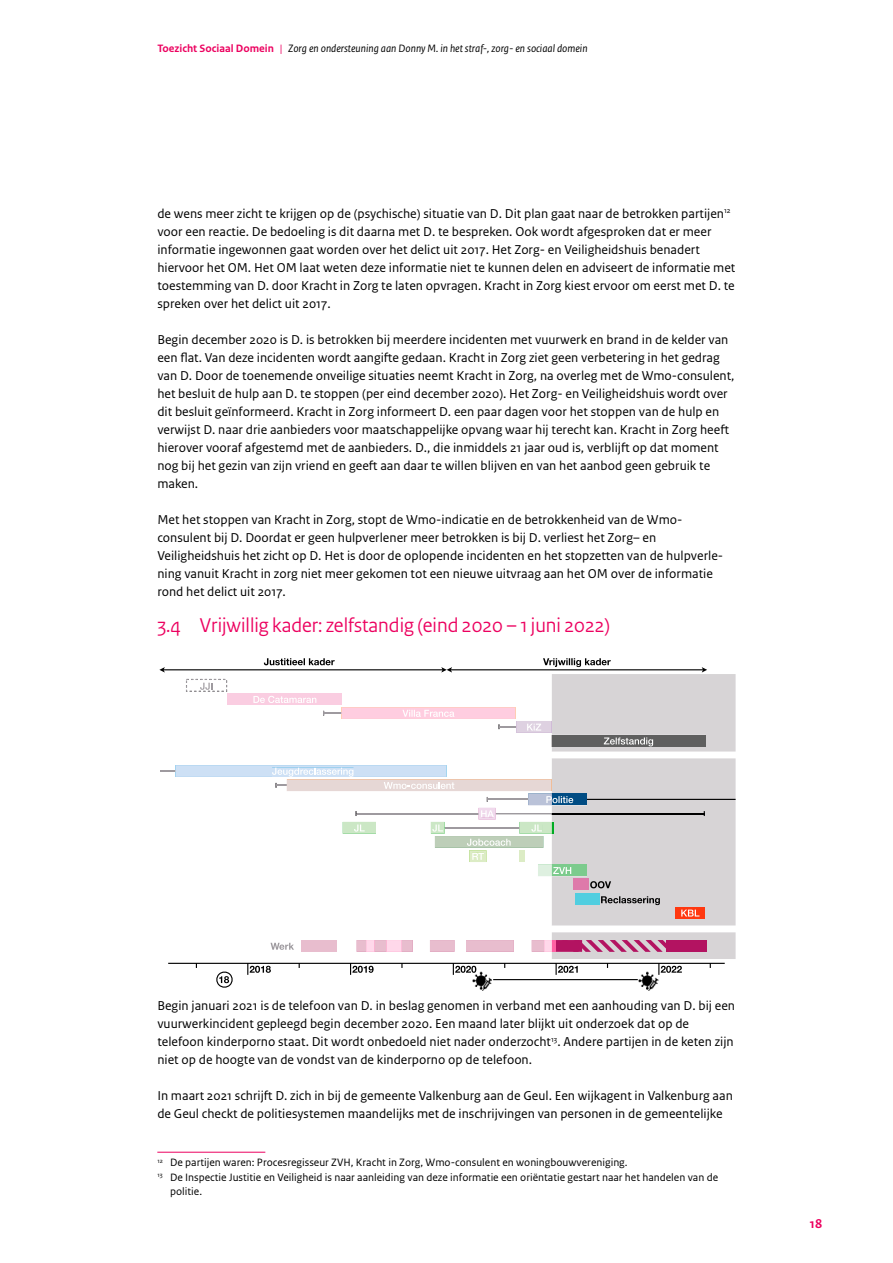
<style>
.page{position:relative;width:893px;height:1263px;background:#fff}
.page>*{position:absolute;margin:0;border:0;box-sizing:border-box;transform-origin:0 0}
.H3_04_RO_Paragraafko{font:21px "Rijksoverheid Sans Heading";color:#ec005f}
.P_10_RO_Broodtekst_S{font:13.5px/18px "Rijksoverheid Sans Text";color:#000}
.t1{font:700 13.5px "Rijksoverheid Sans Text";color:#ec005f}
.RO_Voetnoot{font:11.25px/14.2px "Rijksoverheid Sans Text";color:#000}
.t2{font:11.25px "Rijksoverheid Sans Text Italic 2";color:#000}
.s1{font-family:"Rijksoverheid Sans Text Bold 2";color:#ec005f}
.s2{font-family:"Rijksoverheid Sans Text Regular 2";color:#ec005f}
</style>
<div class="page">
<svg style="left:552px;top:674px;width:184px;height:285px;background:#d8d6d7"></svg>
<hr style="left:168px;top:963px;width:557px;height:1px;background:#000">
<hr style="left:492px;top:813px;width:213px;height:1px;background:#000">
<div style="left:538px;top:864px;width:49px;height:12px;background:#7ccb8d"></div>
<div style="left:573px;top:878px;width:15px;height:12px;background:#de7aaa"></div>
<div style="left:576px;top:893px;width:24px;height:11px;background:#51cee0"></div>
<svg style="left:675px;top:907px;width:30px;height:12px"></svg>
<svg style="left:681px;top:910px;width:18px;height:6px"></svg>
<div style="left:666px;top:940px;width:40px;height:12px;background:#b31361"></div>
<hr style="left:558px;top:799px;width:178px;height:1px;background:#000">
<div style="left:528px;top:793px;width:59px;height:12px;background:#004c83"></div>
<div style="left:552px;top:735px;width:154px;height:12px;background:#5f5f5f"></div>
<svg style="left:601px;top:896px;width:59px;height:9px"></svg>
<svg style="left:590px;top:881px;width:21px;height:7px"></svg>
<hr style="left:450px;top:669px;width:254px;height:1px;background:#000">
<svg style="left:702px;top:667px;width:5px;height:5px"></svg>
<svg style="left:168px;top:932px;width:521px;height:57px"></svg>
<div style="left:301px;top:940px;width:36px;height:12px;background:#e8bdce"></div>
<hr style="left:551px;top:758px;width:1px;height:35px;background:#f3f1f3">
<hr style="left:551px;top:876px;width:1px;height:49px;background:#f3f1f3">
<svg style="left:160px;top:765px;width:413px;height:111px"></svg>
<svg style="left:159px;top:658px;width:494px;height:93px"></svg>
<hr style="left:157px;top:1152px;width:108px;height:1px;background:#ec005f">
<p class="t2" style="left:157px;top:42px;width:432px"><span class="s1">Toezicht Sociaal Domein</span> <span class="s2">|</span> Zorg en ondersteuning aan Donny M. in het straf-, zorg- en sociaal domein</p>
<p class="P_10_RO_Broodtekst_S" style="left:157px;top:205px;width:579px">de wens meer zicht te krijgen op de (psychische) situatie van D. Dit plan gaat naar de betrokken partijen<sup>12 </sup>voor een reactie. De bedoeling is dit daarna met D. te bespreken. Ook wordt afgesproken dat er meer informatie ingewonnen gaat worden over het delict uit 2017. Het Zorg- en Veiligheidshuis benadert hiervoor het OM. Het OM laat weten deze informatie niet te kunnen delen en adviseert de informatie met toestemming van D. door Kracht in Zorg te laten opvragen. Kracht in Zorg kiest ervoor om eerst met D. te spreken over het delict uit 2017.</p>
<p class="P_10_RO_Broodtekst_S" style="left:157px;top:331px;width:579px">Begin december 2020 is D. is betrokken bij meerdere incidenten met vuurwerk en brand in de kelder van een flat. Van deze incidenten wordt aangifte gedaan. Kracht in Zorg ziet geen verbetering in het gedrag van D. Door de toenemende onveilige situaties neemt Kracht in Zorg, na overleg met de Wmo-consulent, het besluit de hulp aan D. te stoppen (per eind december 2020). Het Zorg- en Veiligheidshuis wordt over dit besluit geïnformeerd. Kracht in Zorg informeert D. een paar dagen voor het stoppen van de hulp en verwijst D. naar drie aanbieders voor maatschappelijke opvang waar hij terecht kan. Kracht in Zorg heeft hierover vooraf afgestemd met de aanbieders. D., die inmiddels 21 jaar oud is, verblijft op dat moment nog bij het gezin van zijn vriend en geeft aan daar te willen blijven en van het aanbod geen gebruik te maken.</p>
<p class="P_10_RO_Broodtekst_S" style="left:157px;top:511px;width:567px">Met het stoppen van Kracht in Zorg, stopt de Wmo-indicatie en de betrokkenheid van de Wmo&shy;consulent bij D. Doordat er geen hulpverlener meer betrokken is bij D. verliest het Zorg– en Veiligheidshuis het zicht op D. Het is door de oplopende incidenten en het stopzetten van de hulpverle&shy;ning vanuit Kracht in zorg niet meer gekomen tot een nieuwe uitvraag aan het OM over de informatie rond het delict uit 2017.</p>
<h3 class="H3_04_RO_Paragraafko" style="left:157px;top:613px;width:454px">3.4 Vrijwillig kader: zelfstandig (eind 2020 – 1 juni 2022)</h3>
<p class="P_10_RO_Broodtekst_S" style="left:157px;top:997px;width:579px">Begin januari 2021 is de telefoon van D. in beslag genomen in verband met een aanhouding van D. bij een vuurwerkincident gepleegd begin december 2020. Een maand later blijkt uit onderzoek dat op de telefoon kinderporno staat. Dit wordt onbedoeld niet nader onderzocht<sup>13</sup>. Andere partijen in de keten zijn niet op de hoogte van de vondst van de kinderporno op de telefoon.</p>
<p class="P_10_RO_Broodtekst_S" style="left:157px;top:1087px;width:577px">In maart 2021 schrijft D. zich in bij de gemeente Valkenburg aan de Geul. Een wijkagent in Valkenburg aan de Geul checkt de politiesystemen maandelijks met de inschrijvingen van personen in de gemeentelijke</p>
<p class="RO_Voetnoot" style="left:157px;top:1156px;width:472px"><sup>12</sup> De partijen waren: Procesregisseur ZVH, Kracht in Zorg, Wmo-consulent en woningbouwvereniging.</p>
<p class="RO_Voetnoot" style="left:170px;top:1170px;width:549px;text-indent:-13px"><sup>13</sup> De Inspectie Justitie en Veiligheid is naar aanleiding van deze informatie een oriëntatie gestart naar het handelen van de politie.</p>
<p class="t1" style="left:810px;top:1216px;width:14px">18</p>
</div>
